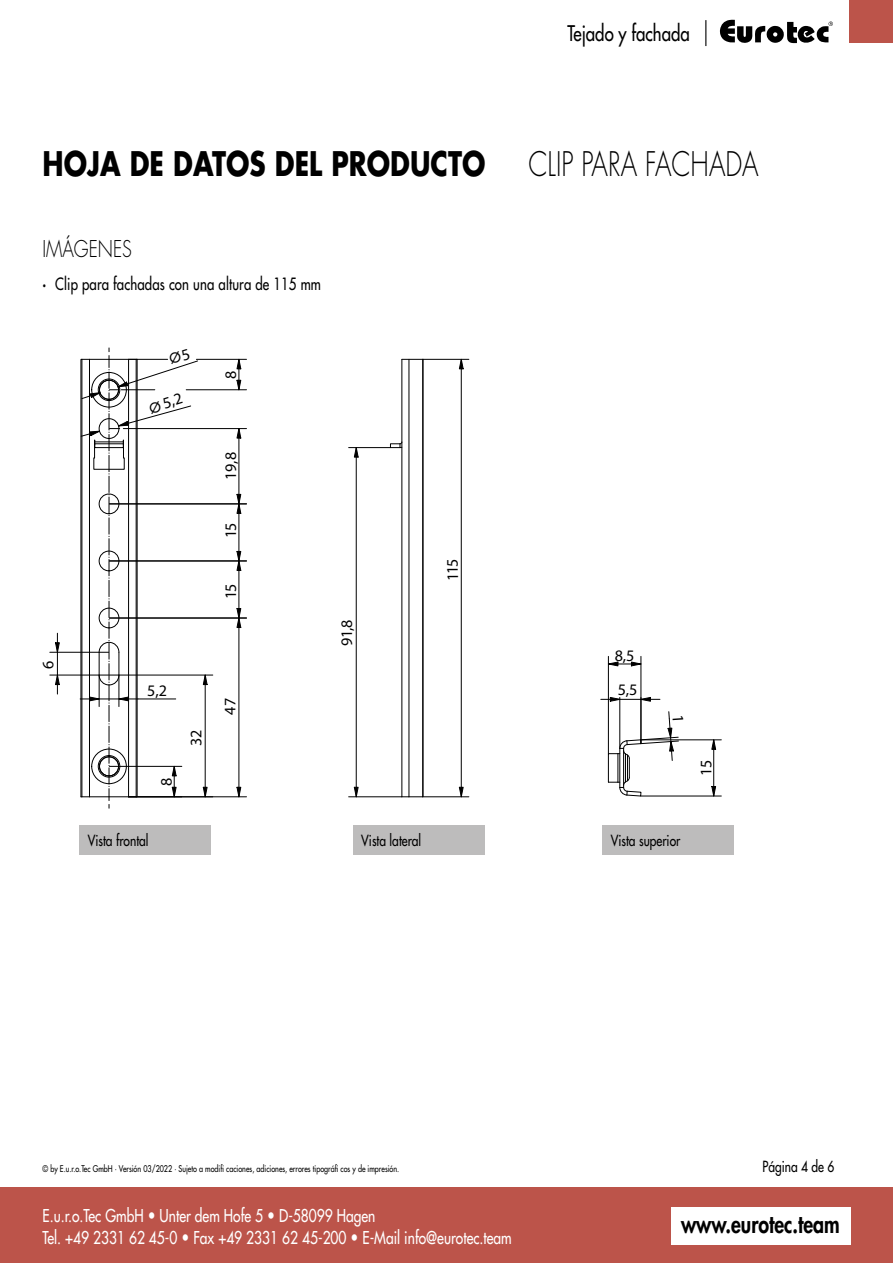
<style>
.page{position:relative;width:893px;height:1263px;background:#fff}
.page>*{position:absolute;margin:0;border:0;box-sizing:border-box;transform-origin:0 0}
.t1{font:700 33px "Futura Std";color:#000;scale:.8 1}
.t2{font:300 33px "Futura Std";color:#000;scale:.78 1}
.t3{font:800 24.3px "Futura Std";color:#000;scale:.8 1}
.t4{font:300 22.5px "Futura Std";color:#000;scale:.8 1}
.t5{font:500 21px "Futura Std";color:#000;scale:.8 1}
.t6{font:500 17.25px/22.5px "Futura Std";color:#fff;scale:.8 1}
.t7{font:500 16.5px "Futura Std";letter-spacing:.01em;color:#000;scale:.8 1}
.t8{font:16.05px "Myriad Pro";letter-spacing:-.065em;color:#000}
.t9{font:500 15px "Futura Std";color:#000;scale:.8 1}
.t10{font:500 9px "Futura Std";color:#000;scale:.8 1}
.s1{font-weight:800}
.s2{font-family:"Futura Std";font-weight:500;font-size:13.35px}
</style>
<div class="page">
<div style="left:0;top:1187px;width:893px;height:76px;background:#bc544a"></div>
<div style="left:671px;top:1208px;width:179px;height:37px;background:#fff"></div>
<div style="left:849px;top:0;width:44px;height:43px;background:#bc544a"></div>
<svg style="left:720px;top:20px;width:113px;height:24px"></svg>
<svg style="left:705px;top:20px;width:1px;height:26px"></svg>
<svg style="left:390px;top:359px;width:33px;height:438px"></svg>
<svg style="left:459px;top:787px;width:5px;height:11px"></svg>
<svg style="left:459px;top:358px;width:5px;height:11px"></svg>
<hr style="left:461px;top:369px;width:1px;height:418px;background:#000">
<hr style="left:423px;top:359px;width:46px;height:1px;background:#000">
<hr style="left:423px;top:796px;width:46px;height:1px;background:#000">
<svg style="left:354px;top:448px;width:5px;height:9px"></svg>
<svg style="left:354px;top:787px;width:5px;height:11px"></svg>
<hr style="left:356px;top:457px;width:1px;height:330px;background:#000">
<hr style="left:349px;top:447px;width:41px;height:1px;background:#000">
<hr style="left:349px;top:796px;width:53px;height:1px;background:#000">
<svg style="left:55px;top:633px;width:5px;height:61px"></svg>
<hr style="left:50px;top:675px;width:59px;height:1px;background:#000">
<hr style="left:50px;top:652px;width:59px;height:1px;background:#000">
<hr style="left:109px;top:675px;width:104px;height:1px;background:#000">
<svg style="left:237px;top:787px;width:4px;height:11px"></svg>
<hr style="left:239px;top:627px;width:1px;height:160px;background:#000">
<hr style="left:129px;top:796px;width:117px;height:1px;background:#000">
<svg style="left:237px;top:608px;width:4px;height:20px"></svg>
<hr style="left:239px;top:570px;width:1px;height:38px;background:#000">
<hr style="left:109px;top:618px;width:137px;height:1px;background:#000">
<svg style="left:237px;top:551px;width:4px;height:20px"></svg>
<hr style="left:239px;top:513px;width:1px;height:38px;background:#000">
<hr style="left:109px;top:561px;width:137px;height:1px;background:#000">
<svg style="left:237px;top:494px;width:4px;height:20px"></svg>
<svg style="left:237px;top:429px;width:4px;height:9px"></svg>
<hr style="left:239px;top:438px;width:1px;height:56px;background:#000">
<hr style="left:123px;top:428px;width:123px;height:1px;background:#000">
<hr style="left:109px;top:504px;width:137px;height:1px;background:#000">
<svg style="left:237px;top:358px;width:4px;height:33px"></svg>
<hr style="left:196px;top:359px;width:50px;height:1px;background:#000">
<hr style="left:186px;top:389px;width:60px;height:1px;background:#000">
<svg style="left:711px;top:740px;width:5px;height:10px"></svg>
<svg style="left:711px;top:786px;width:5px;height:10px"></svg>
<hr style="left:713px;top:749px;width:1px;height:37px;background:#000">
<hr style="left:641px;top:796px;width:80px;height:1px;background:#000">
<hr style="left:641px;top:739px;width:80px;height:1px;background:#000">
<svg style="left:601px;top:697px;width:59px;height:5px"></svg>
<hr style="left:620px;top:697px;width:1px;height:51px;background:#000">
<svg style="left:607px;top:662px;width:34px;height:4px"></svg>
<hr style="left:641px;top:656px;width:1px;height:88px;background:#000">
<hr style="left:608px;top:656px;width:1px;height:98px;background:#000">
<div style="left:79px;top:825px;width:132px;height:30px;background:#bdbcbc"></div>
<div style="left:353px;top:825px;width:132px;height:30px;background:#bdbcbc"></div>
<div style="left:602px;top:825px;width:132px;height:30px;background:#bdbcbc"></div>
<svg style="left:80px;top:348px;width:128px;height:460px"></svg>
<svg style="left:608px;top:711px;width:75px;height:85px"></svg>
<p class="t5" style="left:567px;top:20px;width:154px">Tejado y fachada</p>
<h1 class="t1" style="left:43px;top:142px;width:555px">HOJA DE DATOS DEL PRODUCTO</h1>
<h1 class="t2" style="left:529px;top:144px;width:297px">CLIP PARA FACHADA</h1>
<h3 class="t4" style="left:43px;top:235px;width:113px">IMÁGENES</h3>
<p class="t7" style="left:43px;top:274px;width:350px"><span class="s1">·</span> Clip para fachadas con una altura de 115 mm</p>
<p class="t8" style="left:38px;top:668px;width:10px;rotate:-90deg">6</p>
<p class="t8" style="left:147px;top:399px;width:35px;rotate:-18deg"><span class="s2">Ø</span> 5,2</p>
<p class="t8" style="left:221px;top:379px;width:10px;rotate:-90deg">8</p>
<p class="t8" style="left:221px;top:480px;width:30px;rotate:-90deg">19,8</p>
<p class="t8" style="left:221px;top:538px;width:17px;rotate:-90deg">15</p>
<p class="t8" style="left:221px;top:599px;width:17px;rotate:-90deg">15</p>
<p class="t8" style="left:147px;top:681px;width:21px">5,2</p>
<p class="t8" style="left:157px;top:785px;width:10px;rotate:-90deg">8</p>
<p class="t8" style="left:186px;top:746px;width:18px;rotate:-90deg">32</p>
<p class="t8" style="left:220px;top:714px;width:18px;rotate:-90deg">47</p>
<p class="t8" style="left:337px;top:646px;width:28px;rotate:-90deg">91,8</p>
<p class="t8" style="left:443px;top:580px;width:24px;rotate:-90deg">115</p>
<p class="t8" style="left:615px;top:645px;width:21px">8,5</p>
<p class="t8" style="left:618px;top:680px;width:21px">5,5</p>
<p class="t9" style="left:88px;top:831px;width:78px">Vista frontal</p>
<p class="t9" style="left:361px;top:831px;width:76px">Vista lateral</p>
<p class="t9" style="left:611px;top:831px;width:88px">Vista superior</p>
<p class="t8" style="left:696px;top:775px;width:17px;rotate:-90deg">15</p>
<p class="t10" style="left:43px;top:1163px;width:447px">© by E.u.r.o.Tec GmbH · Versión 03/2022 · Sujeto a modifi caciones, adiciones, errores tipográfi cos y de impresión.</p>
<p class="t9" style="left:762px;top:1157px;width:92px">Página 4 de 6</p>
<p class="t6" style="left:43px;top:1204px;width:588px">E.u.r.o.Tec GmbH <span class="s1">•</span> Unter dem Hofe 5 <span class="s1">•</span> D-58099 Hagen<br>Tel. +49 2331 62 45-0 <span class="s1">•</span> Fax +49 2331 62 45-200 <span class="s1">•</span> E-Mail info@eurotec.team</p>
<h2 class="t3" style="left:681px;top:1208px;width:200px">www.eurotec.team</h2>
<p class="t8" style="left:807px;top:1234px;width:10px;rotate:-90deg">6</p>
</div>
